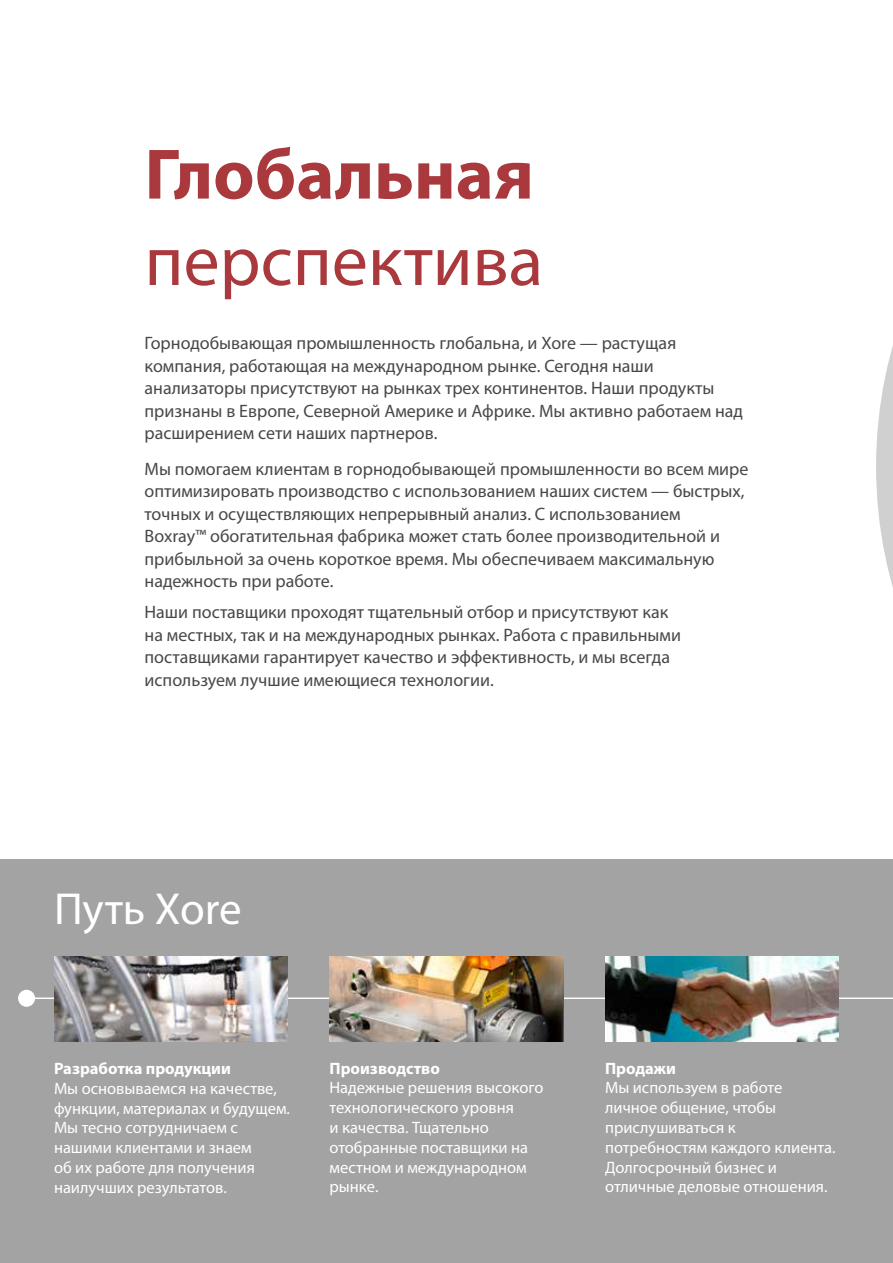
<style>
.page{position:relative;width:893px;height:1263px;background:#fff}
.page>*{position:absolute;margin:0;border:0;box-sizing:border-box;transform-origin:0 0}
.t1{font:72px "Myriad Pro";color:#a9393c}
.t2{font:700 72px "Myriad Pro";color:#a9393c}
.t3{font:45px "Myriad Pro";letter-spacing:-.005em;color:#fff}
.t4{font:18px/22.5px "Myriad Pro";color:#484749}
.t5{font:16.5px/19.8px "Myriad Pro";color:#fff}
.t6{font:700 16.5px "Myriad Pro";color:#fff}
</style>
<div class="page">
<div style="left:0;top:859px;width:893px;height:404px;background:#a3a3a4"></div>
<svg style="left:876px;top:345px;width:17px;height:243px"></svg>
<hr style="left:24px;top:997px;width:869px;height:2px;background:#fff">
<img style="left:54px;top:957px;width:234px;height:85px">
<div style="left:18px;top:990px;width:17px;height:17px;background:#fff;border-radius:50%"></div>
<img style="left:330px;top:957px;width:233px;height:85px">
<img style="left:605px;top:957px;width:234px;height:85px">
<h1 class="t2" style="left:145px;top:127px;width:391px">Глобальная</h1>
<h1 class="t1" style="left:145px;top:216px;width:400px">перспектива</h1>
<p class="t4" style="left:145px;top:332px;width:600px">Горнодобывающая промышленность глобальна, и Xore — растущая компания, работающая на международном рынке. Сегодня наши анализаторы присутствуют на рынках трех континентов. Наши продукты признаны в Европе, Северной Америке и Африке. Мы активно работаем над расширением сети наших партнеров.</p>
<p class="t4" style="left:145px;top:457px;width:605px">Мы помогаем клиентам в горнодобывающей промышленности во всем мире оптимизировать производство с использованием наших систем — быстрых, точных и осуществляющих непрерывный анализ. С использованием<br>Boxray™ обогатительная фабрика может стать более производительной и прибыльной за очень короткое время. Мы обеспечиваем максимальную надежность при работе.</p>
<p class="t4" style="left:145px;top:601px;width:538px">Наши поставщики проходят тщательный отбор и присутствуют как на местных, так и на международных рынках. Работа с правильными поставщиками гарантирует качество и эффективность, и мы всегда используем лучшие имеющиеся технологии.</p>
<h2 class="t3" style="left:54px;top:881px;width:189px">Путь Xore</h2>
<p class="t6" style="left:54px;top:1057px;width:178px">Разработка продукции</p>
<p class="t5" style="left:54px;top:1078px;width:237px">Мы основываемся на качестве, функции, материалах и будущем.<br>Мы тесно сотрудничаем с нашими клиентами и знаем<br>об их работе для получения наилучших результатов.</p>
<p class="t6" style="left:330px;top:1057px;width:112px">Производство</p>
<p class="t5" style="left:330px;top:1078px;width:215px">Надежные решения высокого технологического уровня<br>и качества. Тщательно отобранные поставщики на местном и международном рынке.</p>
<p class="t6" style="left:605px;top:1057px;width:72px">Продажи</p>
<p class="t5" style="left:605px;top:1078px;width:232px">Мы используем в работе личное общение, чтобы прислушиваться к потребностям каждого клиента.<br>Долгосрочный бизнес и отличные деловые отношения.</p>
</div>
